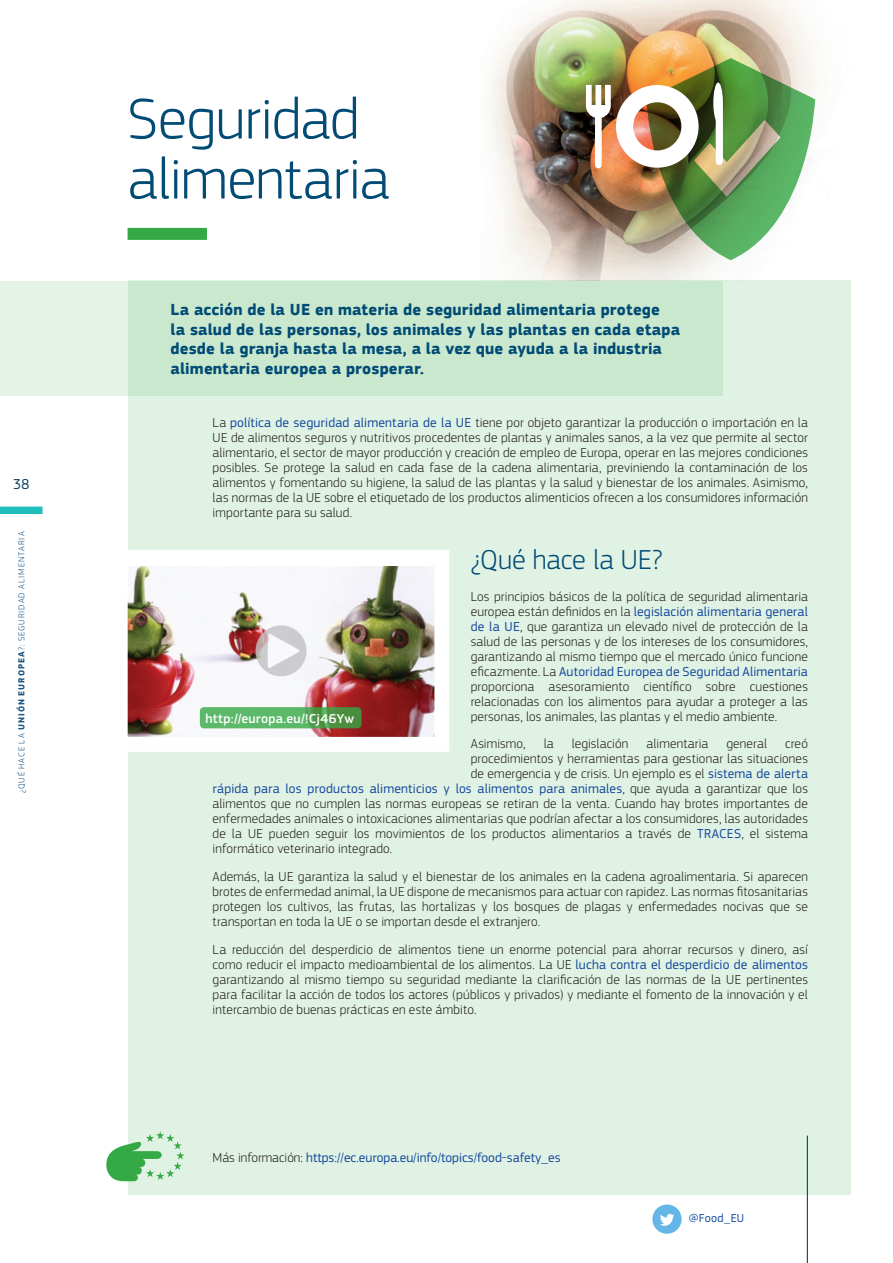
<style>
.page{position:relative;width:893px;height:1263px;background:#fff}
.page>*{position:absolute;margin:0;border:0;box-sizing:border-box;transform-origin:0 0}
.Titre{font:300 60px/60px "EC Square Sans Pro";letter-spacing:-.01em;color:#014b75}
.Sous-titre_texte{font:300 28.5px "EC Square Sans Pro";color:#014b75}
.Introduction{font:700 16.5px/19.5px "EC Square Sans Pro";letter-spacing:.01em;color:#014b75}
.t1{font:15px "EC Square Sans Pro";color:#114368;scale:.95 1}
._02_Texte_KL{font:300 13.5px/15px "EC Square Sans Pro";letter-spacing:.01em;color:#231f20;text-align:justify}
._02_Texte_KL-2{font:13.5px "EC Square Sans Pro";letter-spacing:.01em;color:#15489e}
.folio_number{font:500 13.5px "EC Square Sans Pro";letter-spacing:.015em;color:#fff}
._02_Texte_KL-3{font:12px "EC Square Sans Pro";letter-spacing:.02em;color:#15489e}
.t2{font:300 9px "EC Square Sans Pro";letter-spacing:.115em;color:#1c5681}
.s1{font-weight:700}
.s2{font-weight:400;color:#15489e}
.s3{font-weight:300;color:#231f20}
</style>
<div class="page">
<div style="left:128px;top:281px;width:722px;height:914px;background:#e0f2e3"></div>
<div style="left:0;top:281px;width:723px;height:114px;background:linear-gradient(to right,#d9efdd,#c2e5c8)"></div>
<img style="left:334px;top:0;width:517px;height:281px">
<img style="left:586px;top:58px;width:229px;height:202px">
<svg style="left:106px;top:1131px;width:78px;height:50px"></svg>
<div style="left:128px;top:228px;width:79px;height:12px;background:#34a945"></div>
<svg style="left:652px;top:1204px;width:30px;height:30px"></svg>
<hr style="left:807px;top:1135px;width:1px;height:128px;background:#014b75">
<img style="left:127px;top:550px;width:323px;height:202px">
<svg style="left:256px;top:625px;width:51px;height:51px;background:#dcd7d9"></svg>
<svg style="left:200px;top:707px;width:161px;height:21px;background:#57ac5d"></svg>
<div style="left:0;top:506px;width:43px;height:8px;background:#21bdbd"></div>
<p class="t1" style="left:13px;top:475px;width:19px">38</p>
<p class="t2" style="left:16px;top:793px;width:263px;rotate:-90deg">¿QUÉ HACE LA <span class="s1">UNIÓN EUROPEA</span>?: Seguridad alimentaria</p>
<p class="Titre" style="left:128px;top:88px;width:264px">Seguridad alimentaria</p>
<p class="Introduction" style="left:171px;top:300px;width:511px">La acción de la UE en materia de seguridad alimentaria protege<br>la salud de las personas, los animales y las plantas en cada etapa desde la granja hasta la mesa, a la vez que ayuda a la industria alimentaria europea a prosperar.</p>
<p class="_02_Texte_KL" style="left:213px;top:415px;width:597px">La <span class="s2">política de seguridad alimentaria de la UE</span> tiene por objeto garantizar la producción o importación en la UE de alimentos seguros y nutritivos procedentes de plantas y animales sanos, a la vez que permite al sector alimentario, el sector de mayor producción y creación de empleo de Europa, operar en las mejores condiciones posibles. Se protege la salud en cada fase de la cadena alimentaria, previniendo la contaminación de los alimentos y fomentando su higiene, la salud de las plantas y la salud y bienestar de los animales. Asimismo, las normas de la UE sobre el etiquetado de los productos alimenticios ofrecen a los consumidores información importante para su salud.</p>
<p class="Sous-titre_texte" style="left:471px;top:543px;width:193px">¿Qué hace la UE?</p>
<p class="_02_Texte_KL" style="left:471px;top:588px;width:339px">Los principios básicos de la política de seguridad alimentaria europea están definidos en la <span class="s2">legislación alimentaria general de la UE</span>, que garantiza un elevado nivel de protección de la salud de las personas y de los intereses de los consumidores, garantizando al mismo tiempo que el mercado único funcione eficazmente. La <span class="s2">Autoridad Europea de Seguridad Alimentaria </span>proporciona asesoramiento científico sobre cuestiones relacionadas con los alimentos para ayudar a proteger a las personas, los animales, las plantas y el medio ambiente.</p>
<p class="_02_Texte_KL" style="left:471px;top:736px;width:56px">Asimismo,</p>
<p class="_02_Texte_KL" style="left:544px;top:736px;width:12px">la</p>
<p class="_02_Texte_KL" style="left:572px;top:736px;width:58px">legislación</p>
<p class="_02_Texte_KL" style="left:646px;top:736px;width:63px">alimentaria</p>
<p class="_02_Texte_KL" style="left:726px;top:736px;width:42px">general</p>
<p class="_02_Texte_KL" style="left:785px;top:736px;width:24px">creó</p>
<p class="_02_Texte_KL" style="left:471px;top:751px;width:339px">procedimientos y herramientas para gestionar las situaciones</p>
<p class="_02_Texte_KL" style="left:471px;top:766px;width:339px">de emergencia y de crisis. Un ejemplo es el <span class="s2">sistema de alerta</span></p>
<p class="_02_Texte_KL-2" style="left:213px;top:781px;width:597px">rápida para los productos alimenticios y los alimentos para animales<span class="s3">, que ayuda a garantizar que los</span></p>
<p class="_02_Texte_KL" style="left:213px;top:796px;width:597px">alimentos que no cumplen las normas europeas se retiran de la venta. Cuando hay brotes importantes de</p>
<p class="_02_Texte_KL" style="left:213px;top:811px;width:597px">enfermedades animales o intoxicaciones alimentarias que podrían afectar a los consumidores, las autoridades</p>
<p class="_02_Texte_KL" style="left:213px;top:826px;width:597px">de la UE pueden seguir los movimientos de los productos alimentarios a través de <span class="s2">TRACES</span>, el sistema</p>
<p class="_02_Texte_KL" style="left:213px;top:841px;width:181px">informático veterinario integrado.</p>
<p class="_02_Texte_KL" style="left:213px;top:869px;width:597px">Además, la UE garantiza la salud y el bienestar de los animales en la cadena agroalimentaria. Si aparecen brotes de enfermedad animal, la UE dispone de mecanismos para actuar con rapidez. Las normas fitosanitarias protegen los cultivos, las frutas, las hortalizas y los bosques de plagas y enfermedades nocivas que se transportan en toda la UE o se importan desde el extranjero.</p>
<p class="_02_Texte_KL" style="left:213px;top:942px;width:597px">La reducción del desperdicio de alimentos tiene un enorme potencial para ahorrar recursos y dinero, así como reducir el impacto medioambiental de los alimentos. La UE <span class="s2">lucha contra el desperdicio de alimentos </span>garantizando al mismo tiempo su seguridad mediante la clarificación de las normas de la UE pertinentes para facilitar la acción de todos los actores (públicos y privados) y mediante el fomento de la innovación y el intercambio de buenas prácticas en este ámbito.</p>
<p class="folio_number" style="left:206px;top:710px;width:150px">http://europa.eu/!Cj46Yw</p>
<p class="_02_Texte_KL-2" style="left:213px;top:1149px;width:349px"><span class="s3">Más información:</span> https://ec.europa.eu/info/topics/food-safety_es</p>
<p class="_02_Texte_KL-3" style="left:689px;top:1211px;width:57px">@Food_EU</p>
</div>
